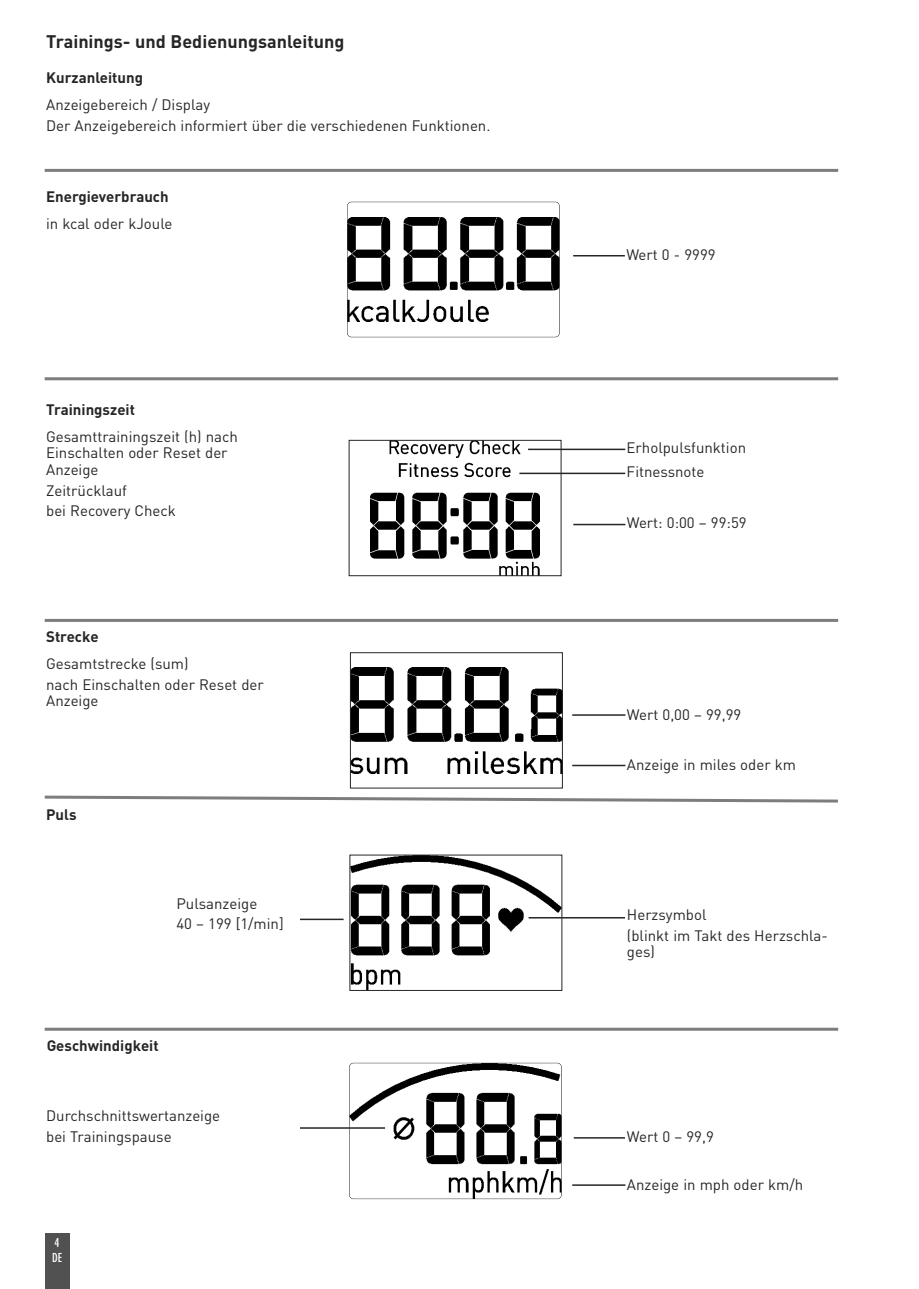
<style>
.page{position:relative;width:919px;height:1289px;background:#fff}
.page>*{position:absolute;margin:0;border:0;box-sizing:border-box;transform-origin:0 0}
.t1{font:700 18px "DIN Pro";color:#272627}
.t2{font:15px/20.7px "DIN Pro";color:#272627}
.t3{font:700 15px "DIN Pro";color:#272627}
.t4{font:condensed 12px/15.6px "Futura";color:#fff}
</style>
<div class="page">
<div style="left:45px;top:1233px;width:24px;height:55px;background:#525152"></div>
<hr style="left:300px;top:918px;width:43px;height:2px;background:#272627">
<img style="left:351px;top:856px;width:209px;height:132px">
<img style="left:352px;top:667px;width:208px;height:106px">
<div style="left:350px;top:652px;width:212px;height:136px;border:1px solid #272627"></div>
<hr style="left:45px;top:1027px;width:793px;height:3px;background:#7d7d7d">
<svg style="left:44px;top:795px;width:794px;height:8px"></svg>
<hr style="left:45px;top:619px;width:793px;height:3px;background:#7d7d7d">
<hr style="left:528px;top:917px;width:97px;height:1px;background:#272627">
<hr style="left:45px;top:377px;width:793px;height:3px;background:#7d7d7d">
<img style="left:349px;top:1063px;width:212px;height:135px;border-radius:4px">
<div style="left:349px;top:1062px;width:212px;height:137px;border:1px solid #272627;border-radius:5px"></div>
<hr style="left:573px;top:1137px;width:52px;height:1px;background:#272627">
<hr style="left:572px;top:714px;width:53px;height:1px;background:#272627">
<hr style="left:300px;top:1127px;width:85px;height:1px;background:#272627">
<svg style="left:360px;top:906px;width:12px;height:6px"></svg>
<img style="left:371px;top:442px;width:168px;height:132px">
<div style="left:349px;top:440px;width:212px;height:136px;border:1px solid #272627"></div>
<hr style="left:573px;top:524px;width:52px;height:1px;background:#272627">
<img style="left:349px;top:217px;width:208px;height:105px">
<div style="left:347px;top:202px;width:212px;height:135px;border:1px solid #272627;border-radius:5px"></div>
<hr style="left:45px;top:169px;width:793px;height:3px;background:#7d7d7d">
<hr style="left:572px;top:764px;width:53px;height:2px;background:#272627">
<hr style="left:572px;top:1184px;width:53px;height:1px;background:#272627">
<hr style="left:528px;top:448px;width:97px;height:2px;background:#272627">
<hr style="left:519px;top:472px;width:106px;height:2px;background:#272627">
<hr style="left:573px;top:255px;width:51px;height:1px;background:#272627">
<p class="t1" style="left:46px;top:35px;width:299px">Trainings- und Bedienungsanleitung</p>
<p class="t3" style="left:46px;top:72px;width:98px">Kurzanleitung</p>
<p class="t2" style="left:46px;top:96px;width:446px">Anzeigebereich / Display<br>Der Anzeigebereich informiert über die verschiedenen Funktionen.</p>
<p class="t3" style="left:46px;top:191px;width:124px">Energieverbrauch</p>
<p class="t2" style="left:46px;top:215px;width:128px">in kcal oder kJoule</p>
<p class="t3" style="left:46px;top:404px;width:90px">Trainingszeit</p>
<p class="t2" style="left:46px;top:430px;width:193px;line-height:16.5px">Gesamttrainingszeit (h) nach<br>Einschalten oder Reset der<br>Anzeige</p>
<p class="t2" style="left:46px;top:481px;width:131px">Zeitrücklauf<br>bei Recovery Check</p>
<p class="t3" style="left:46px;top:631px;width:54px">Strecke</p>
<p class="t2" style="left:46px;top:655px;width:219px">Gesamtstrecke (sum)<br>nach Einschalten oder Reset der</p>
<p class="t2" style="left:46px;top:692px;width:54px">Anzeige</p>
<p class="t3" style="left:46px;top:809px;width:32px">Puls</p>
<p class="t2" style="left:626px;top:246px;width:91px">Wert 0 - 9999</p>
<p class="t2" style="left:626px;top:437px;width:121px;line-height:24px">Erholpulsfunktion<br>Fitnessnote</p>
<p class="t2" style="left:626px;top:513px;width:121px">Wert: 0:00 – 99:59</p>
<p class="t2" style="left:627px;top:705px;width:116px">Wert 0,00 – 99,99</p>
<p class="t2" style="left:627px;top:756px;width:171px">Anzeige in miles oder km</p>
<p class="t2" style="left:176px;top:894px;width:109px">Pulsanzeige<br>40 – 199 [1/min]</p>
<p class="t2" style="left:627px;top:905px;width:202px">Herzsymbol<br>(blinkt im Takt des Herzschla-</p>
<p class="t2" style="left:627px;top:943px;width:30px">ges)</p>
<p class="t3" style="left:47px;top:1040px;width:113px">Geschwindigkeit</p>
<p class="t2" style="left:46px;top:1106px;width:175px">Durchschnittswertanzeige bei Trainingspause</p>
<p class="t4" style="left:52px;top:1235px;width:11px">4<br>DE</p>
<p class="t2" style="left:627px;top:1127px;width:88px">Wert 0 – 99,9</p>
<p class="t2" style="left:627px;top:1175px;width:178px">Anzeige in mph oder km/h</p>
</div>
